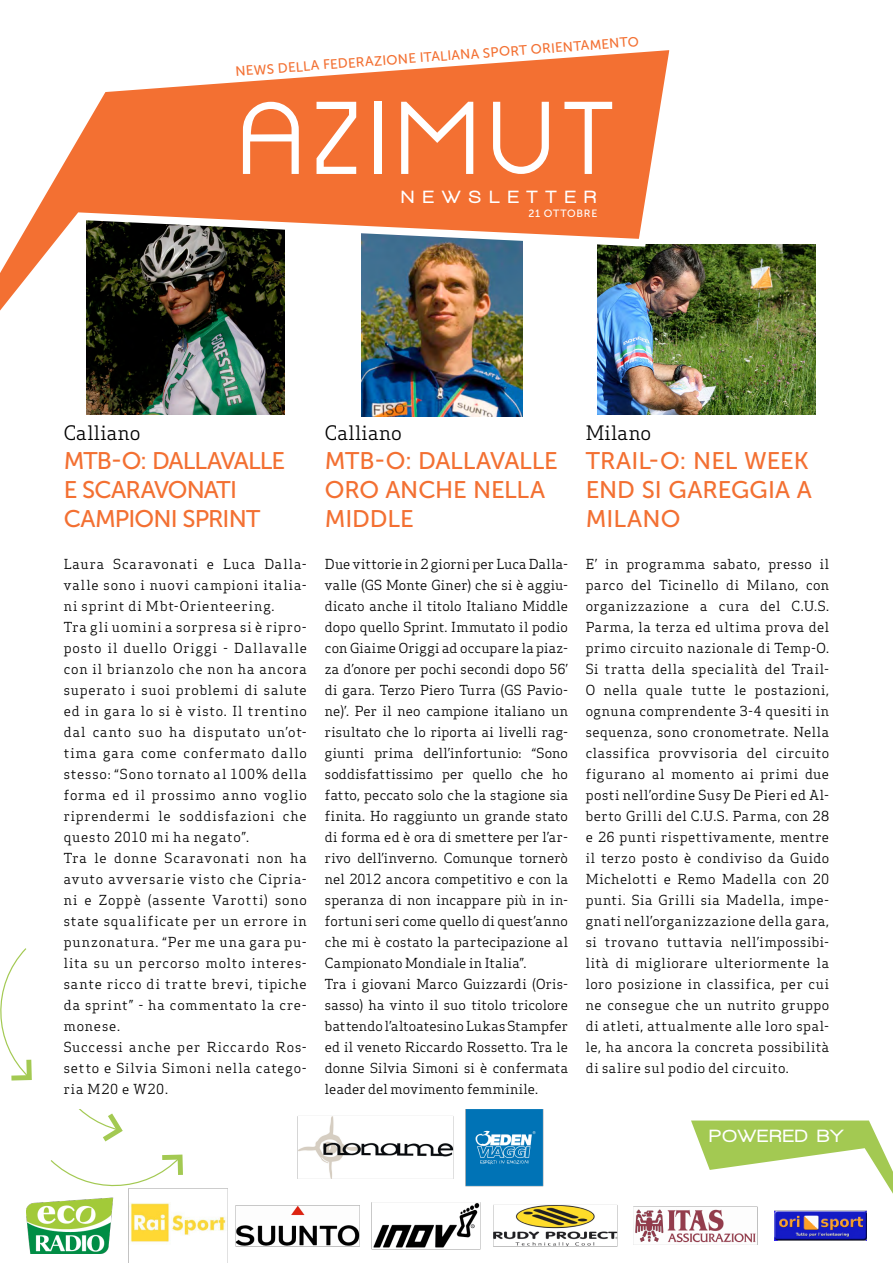
<style>
.page{position:relative;width:893px;height:1263px;background:#fff}
.page>*{position:absolute;margin:0;border:0;box-sizing:border-box;transform-origin:0 0}
.t1{font:24px/28.8px "Museo Sans 500";letter-spacing:-.015em;color:#f37032}
.t2{font:24px/28.8px "Museo Sans 500";letter-spacing:-.04em;color:#f37032}
.t3{font:19.5px "Apex Serif";letter-spacing:.02em;color:#000}
.t4{font:900 18.15px "Walkway";letter-spacing:.5em;color:#fff}
.t5{font:900 18.15px "Walkway";letter-spacing:.1em;color:#fff}
.t6{font:13.5px/21px "Apex Serif";letter-spacing:.01em;color:#000}
.t7{font:13.5px/21px "Apex Serif";letter-spacing:.035em;color:#000;text-align:justify}
.t8{font:13.5px/21px "Apex Serif";letter-spacing:.06em;color:#000}
.t9{font:13.5px "Museo Sans 500";color:#f37032}
.t10{font:10.5px "Museo Sans 500";color:#fff}
</style>
<div class="page">
<svg style="left:0;top:948px;width:32px;height:133px"></svg>
<img style="left:86px;top:408px;width:198px;height:7px">
<img style="left:362px;top:408px;width:160px;height:9px">
<img style="left:597px;top:244px;width:218px;height:171px">
<svg style="left:866px;top:1120px;width:27px;height:74px"></svg>
<img style="left:0;top:50px;width:682px;height:358px">
<svg style="left:243px;top:102px;width:56px;height:72px"></svg>
<svg style="left:317px;top:102px;width:39px;height:72px"></svg>
<div style="left:374px;top:102px;width:7px;height:72px;background:#fff"></div>
<svg style="left:401px;top:102px;width:72px;height:72px"></svg>
<svg style="left:493px;top:102px;width:56px;height:72px"></svg>
<svg style="left:564px;top:102px;width:48px;height:72px"></svg>
<img style="left:27px;top:1109px;width:839px;height:154px">
<p class="t9" style="left:235px;top:63px;width:406px;rotate:-4deg">NEWS DELLA FEDERAZIONE ITALIANA SPORT ORIENTAMENTO</p>
<h3 class="t4" style="left:402px;top:187px;width:196px">NEWSLETTER</h3>
<p class="t10" style="left:528px;top:208px;width:25px">21 OTTOBRE</p>
<h2 class="t3" style="left:64px;top:421px;width:78px">Calliano</h2>
<h1 class="t2" style="left:64px;top:446px;width:223px">MTB-O: DALLAVALLE<br>E SCARAVONATI<br>CAMPIONI SPRINT</h1>
<p class="t8" style="left:64px;top:553px;width:245px">Laura Scaravonati e Luca Dalla&shy;valle sono i nuovi campioni italia&shy;ni sprint di Mbt-Orienteering.<br>Tra gli uomini a sorpresa si è ripro&shy;posto il duello Origgi - Dallavalle con il brianzolo che non ha ancora superato i suoi problemi di salute ed in gara lo si è visto. Il trentino dal canto suo ha disputato un’ot&shy;tima gara come confermato dallo stesso: “Sono tornato al 100% della forma ed il prossimo anno voglio riprendermi le soddisfazioni che questo 2010 mi ha negato”.<br>Tra le donne Scaravonati non ha avuto avversarie visto che Cipria&shy;ni e Zoppè (assente Varotti) sono state squalificate per un errore in punzonatura. “Per me una gara pu&shy;lita su un percorso molto interes&shy;sante ricco di tratte brevi, tipiche da sprint” - ha commentato la cre&shy;monese.<br>Successi anche per Riccardo Ros&shy;setto e Silvia Simoni nella catego&shy;ria M20 e W20.</p>
<h2 class="t3" style="left:325px;top:421px;width:78px">Calliano</h2>
<h1 class="t1" style="left:325px;top:446px;width:234px">MTB-O: DALLAVALLE<br>ORO ANCHE NELLA<br>MIDDLE</h1>
<p class="t6" style="left:325px;top:553px;width:245px">Due vittorie in 2 giorni per Luca Dalla&shy;valle (GS Monte Giner) che si è aggiu&shy;dicato anche il titolo Italiano Middle dopo quello Sprint. Immutato il podio con Giaime Origgi ad occupare la piaz&shy;za d’onore per pochi secondi dopo 56’ di gara. Terzo Piero Turra (GS Pavio&shy;ne)’. Per il neo campione italiano un risultato che lo riporta ai livelli rag&shy;giunti prima dell’infortunio: “Sono soddisfattissimo per quello che ho fatto, peccato solo che la stagione sia finita. Ho raggiunto un grande stato di forma ed è ora di smettere per l’ar&shy;rivo dell’inverno. Comunque tornerò nel 2012 ancora competitivo e con la speranza di non incappare più in in&shy;fortuni seri come quello di quest’anno che mi è costato la partecipazione al Campionato Mondiale in Italia”.<br>Tra i giovani Marco Guizzardi (Oris&shy;sasso) ha vinto il suo titolo tricolore battendo l’altoatesino Lukas Stampfer ed il veneto Riccardo Rossetto. Tra le donne Silvia Simoni si è confermata leader del movimento femminile.</p>
<h2 class="t3" style="left:586px;top:421px;width:67px">Milano</h2>
<h1 class="t1" style="left:586px;top:446px;width:228px">TRAIL-O: NEL WEEK<br>END SI GAREGGIA A<br>MILANO</h1>
<p class="t7" style="left:586px;top:553px;width:245px">E’ in programma sabato, presso il parco del Ticinello di Milano, con organizzazione a cura del C.U.S.<br>Parma, la terza ed ultima prova del primo circuito nazionale di Temp-O.<br>Si tratta della specialità del Trail-O nella quale tutte le postazioni, ognuna comprendente 3-4 quesiti in sequenza, sono cronometrate. Nella classifica provvisoria del circuito figurano al momento ai primi due posti nell’ordine Susy De Pieri ed Al&shy;berto Grilli del C.U.S. Parma, con 28 e 26 punti rispettivamente, mentre il terzo posto è condiviso da Guido Michelotti e Remo Madella con 20 punti. Sia Grilli sia Madella, impe&shy;gnati nell’organizzazione della gara, si trovano tuttavia nell’impossibi&shy;lità di migliorare ulteriormente la loro posizione in classifica, per cui ne consegue che un nutrito gruppo di atleti, attualmente alle loro spal&shy;le, ha ancora la concreta possibilità di salire sul podio del circuito.</p>
<h3 class="t5" style="left:710px;top:1126px;width:134px">POWERED BY</h3>
</div>
